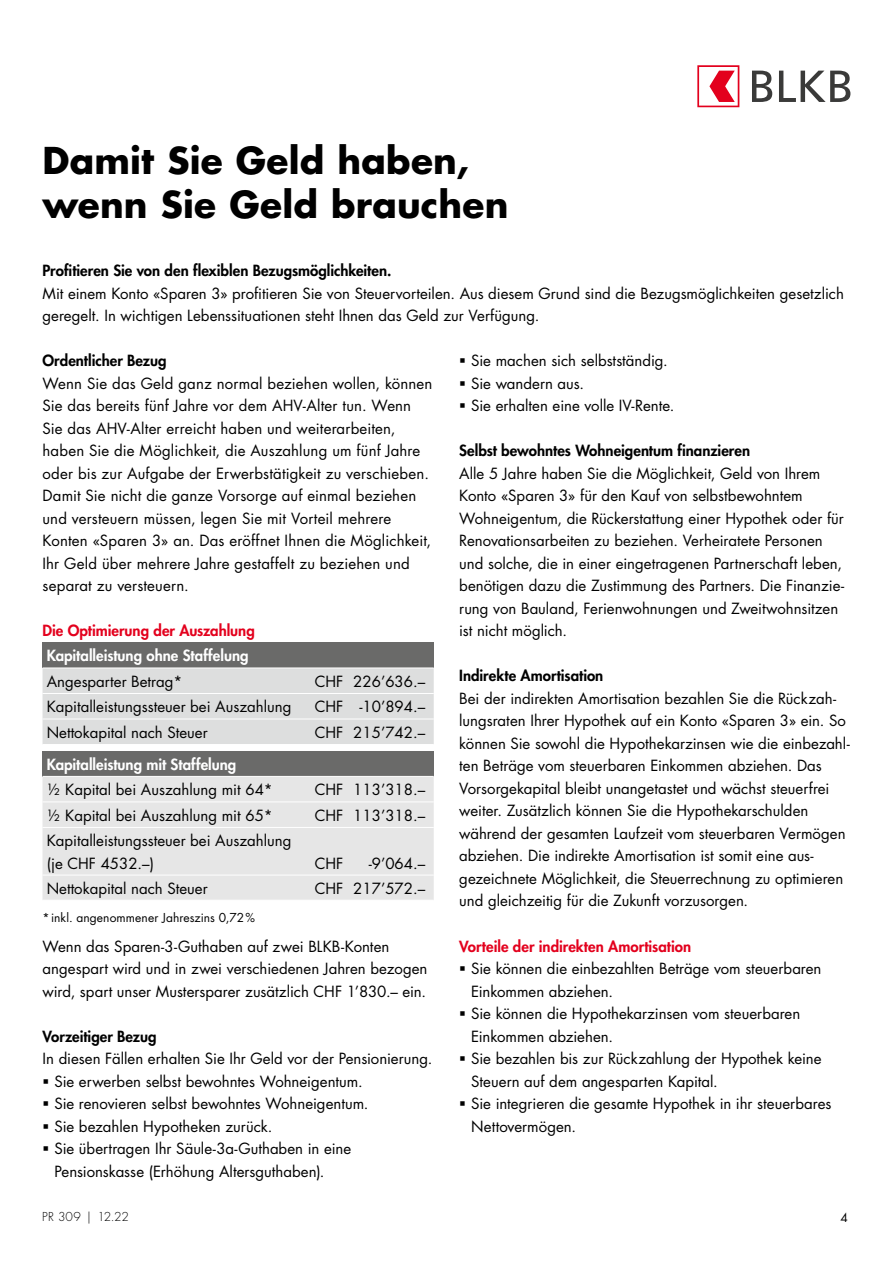
<style>
.page{position:relative;width:893px;height:1263px;background:#fff}
.page>*{position:absolute;margin:0;border:0;box-sizing:border-box;transform-origin:0 0}
.Titel{font:700 36px "Futura Std";letter-spacing:.005em;color:#000}
.Grundtext{font:15px/22.5px "Futura Std";color:#000}
.Überschrift{font:800 15px "Futura Std";color:#000}
.Überschrift-2{font:800 15px "Futura Std";color:#e3001d}
.Grundtext-2{font:800 15px "Futura Std";color:#fff}
.Fusstext{font:12px "Futura Std";letter-spacing:.005em;color:#000}
</style>
<div class="page">
<div style="left:43px;top:642px;width:391px;height:26px;background:#6a6a69"></div>
<div style="left:43px;top:669px;width:391px;height:75px;background:#dddede"></div>
<hr style="left:43px;top:719px;width:391px;height:1px;background:#fff">
<hr style="left:43px;top:693px;width:391px;height:1px;background:#fff">
<div style="left:43px;top:751px;width:391px;height:25px;background:#6a6a69"></div>
<div style="left:43px;top:777px;width:391px;height:123px;background:#e6e6e6"></div>
<hr style="left:43px;top:827px;width:391px;height:1px;background:#fff">
<hr style="left:43px;top:875px;width:391px;height:1px;background:#fff">
<hr style="left:43px;top:801px;width:391px;height:1px;background:#fff">
<svg style="left:697px;top:65px;width:42px;height:42px"></svg>
<svg style="left:752px;top:71px;width:20px;height:31px"></svg>
<svg style="left:779px;top:71px;width:71px;height:31px"></svg>
<p class="Titel" style="left:43px;top:137px;width:428px">Damit Sie Geld haben,</p>
<p class="Titel" style="left:43px;top:180px;width:467px">wenn Sie Geld brauchen</p>
<p class="Überschrift" style="left:43px;top:261px;width:350px">Profitieren Sie von den flexiblen Bezugsmöglichkeiten.</p>
<p class="Grundtext" style="left:43px;top:282px;width:803px">Mit einem Konto «Sparen 3» profitieren Sie von Steuervorteilen. Aus diesem Grund sind die Bezugsmöglichkeiten gesetzlich geregelt. In wichtigen Lebenssituationen steht Ihnen das Geld zur Verfügung.</p>
<p class="Überschrift" style="left:43px;top:351px;width:126px">Ordentlicher Bezug</p>
<p class="Grundtext" style="left:43px;top:372px;width:391px">Wenn Sie das Geld ganz normal beziehen wollen, können Sie das bereits fünf Jahre vor dem AHV-Alter tun. Wenn Sie das AHV-Alter erreicht haben und weiterarbeiten, haben Sie die Möglichkeit, die Auszahlung um fünf Jahre oder bis zur Aufgabe der Erwerbstätigkeit zu verschieben.<br>Damit Sie nicht die ganze Vorsorge auf einmal beziehen und versteuern müssen, legen Sie mit Vorteil mehrere Konten «Sparen 3» an. Das eröffnet Ihnen die Möglichkeit, Ihr Geld über mehrere Jahre gestaffelt zu beziehen und separat zu versteuern.</p>
<p class="Überschrift-2" style="left:43px;top:621px;width:214px">Die Optimierung der Auszahlung</p>
<p class="Grundtext-2" style="left:47px;top:646px;width:203px">Kapitalleistung ohne Staffelung</p>
<p class="Grundtext" style="left:47px;top:670px;width:137px">Angesparter Betrag*</p>
<p class="Grundtext" style="left:315px;top:670px;width:112px">CHF 226’636.–</p>
<p class="Grundtext" style="left:47px;top:696px;width:246px">Kapitalleistungssteuer bei Auszahlung</p>
<p class="Grundtext" style="left:315px;top:696px;width:112px">CHF -10’894.–</p>
<p class="Grundtext" style="left:47px;top:721px;width:163px">Nettokapital nach Steuer</p>
<p class="Grundtext" style="left:315px;top:721px;width:112px">CHF 215’742.–</p>
<p class="Grundtext-2" style="left:47px;top:755px;width:191px">Kapitalleistung mit Staffelung</p>
<p class="Grundtext" style="left:47px;top:778px;width:228px">½ Kapital bei Auszahlung mit 64*</p>
<p class="Grundtext" style="left:315px;top:778px;width:112px">CHF 113’318.–</p>
<p class="Grundtext" style="left:47px;top:804px;width:228px">½ Kapital bei Auszahlung mit 65*</p>
<p class="Grundtext" style="left:315px;top:804px;width:112px">CHF 113’318.–</p>
<p class="Grundtext" style="left:47px;top:829px;width:246px">Kapitalleistungssteuer bei Auszahlung (je CHF 4532.–)</p>
<p class="Grundtext" style="left:315px;top:852px;width:30px">CHF</p>
<p class="Grundtext" style="left:369px;top:852px;width:58px">-9’064.–</p>
<p class="Grundtext" style="left:47px;top:877px;width:163px">Nettokapital nach Steuer</p>
<p class="Grundtext" style="left:315px;top:877px;width:112px">CHF 217’572.–</p>
<p class="Fusstext" style="left:43px;top:909px;width:214px">*inkl. angenommener Jahreszins 0,72%</p>
<p class="Grundtext" style="left:43px;top:935px;width:386px">Wenn das Sparen-3-Guthaben auf zwei BLKB-Konten angespart wird und in zwei verschiedenen Jahren bezogen wird, spart unser Mustersparer zusätzlich CHF 1’830.– ein.</p>
<p class="Überschrift" style="left:43px;top:1026px;width:116px">Vorzeitiger Bezug</p>
<p class="Grundtext" style="left:43px;top:1047px;width:391px">In diesen Fällen erhalten Sie Ihr Geld vor der Pensionierung.</p>
<p class="Grundtext" style="left:43px;top:1070px;width:322px">▪ Sie erwerben selbst bewohntes Wohneigentum.</p>
<p class="Grundtext" style="left:43px;top:1092px;width:328px">▪ Sie renovieren selbst bewohntes Wohneigentum.</p>
<p class="Grundtext" style="left:43px;top:1115px;width:231px">▪ Sie bezahlen Hypotheken zurück.</p>
<p class="Grundtext" style="left:54px;top:1137px;width:298px;text-indent:-12px">▪ Sie übertragen Ihr Säule-3a-Guthaben in eine<br>Pensionskasse (Erhöhung Altersguthaben).</p>
<p class="Grundtext" style="left:459px;top:350px;width:210px">▪ Sie machen sich selbstständig.</p>
<p class="Grundtext" style="left:459px;top:372px;width:126px">▪ Sie wandern aus.</p>
<p class="Grundtext" style="left:459px;top:395px;width:217px">▪ Sie erhalten eine volle IV-Rente.</p>
<p class="Überschrift" style="left:459px;top:441px;width:292px">Selbst bewohntes Wohneigentum finanzieren</p>
<p class="Grundtext" style="left:459px;top:462px;width:386px">Alle 5 Jahre haben Sie die Möglichkeit, Geld von Ihrem Konto «Sparen 3» für den Kauf von selbstbewohntem Wohneigentum, die Rückerstattung einer Hypothek oder für Renovationsarbeiten zu beziehen. Verheiratete Personen und solche, die in einer eingetragenen Partnerschaft leben, benötigen dazu die Zustimmung des Partners. Die Finanzie&shy;rung von Bauland, Ferienwohnungen und Zweitwohnsitzen ist nicht möglich.</p>
<p class="Überschrift" style="left:459px;top:666px;width:146px">Indirekte Amortisation</p>
<p class="Grundtext" style="left:459px;top:687px;width:392px">Bei der indirekten Amortisation bezahlen Sie die Rückzah&shy;lungsraten Ihrer Hypothek auf ein Konto «Sparen 3» ein. So können Sie sowohl die Hypothekarzinsen wie die einbezahl&shy;ten Beträge vom steuerbaren Einkommen abziehen. Das Vorsorgekapital bleibt unangetastet und wächst steuerfrei weiter. Zusätzlich können Sie die Hypothekarschulden während der gesamten Laufzeit vom steuerbaren Vermögen abziehen. Die indirekte Amortisation ist somit eine aus&shy;gezeichnete Möglichkeit, die Steuerrechnung zu optimieren und gleichzeitig für die Zukunft vorzusorgen.</p>
<p class="Überschrift-2" style="left:459px;top:936px;width:233px">Vorteile der indirekten Amortisation</p>
<p class="Grundtext" style="left:471px;top:957px;width:352px;text-indent:-12px">▪ Sie können die einbezahlten Beträge vom steuerbaren<br>Einkommen abziehen.</p>
<p class="Grundtext" style="left:471px;top:1002px;width:331px;text-indent:-12px">▪ Sie können die Hypothekarzinsen vom steuerbaren<br>Einkommen abziehen.</p>
<p class="Grundtext" style="left:471px;top:1047px;width:352px;text-indent:-12px">▪ Sie bezahlen bis zur Rückzahlung der Hypothek keine<br>Steuern auf dem angesparten Kapital.</p>
<p class="Grundtext" style="left:471px;top:1092px;width:362px;text-indent:-12px">▪ Sie integrieren die gesamte Hypothek in ihr steuerbares<br>Nettovermögen.</p>
<p class="Fusstext" style="left:840px;top:1210px;width:9px">4</p>
</div>
